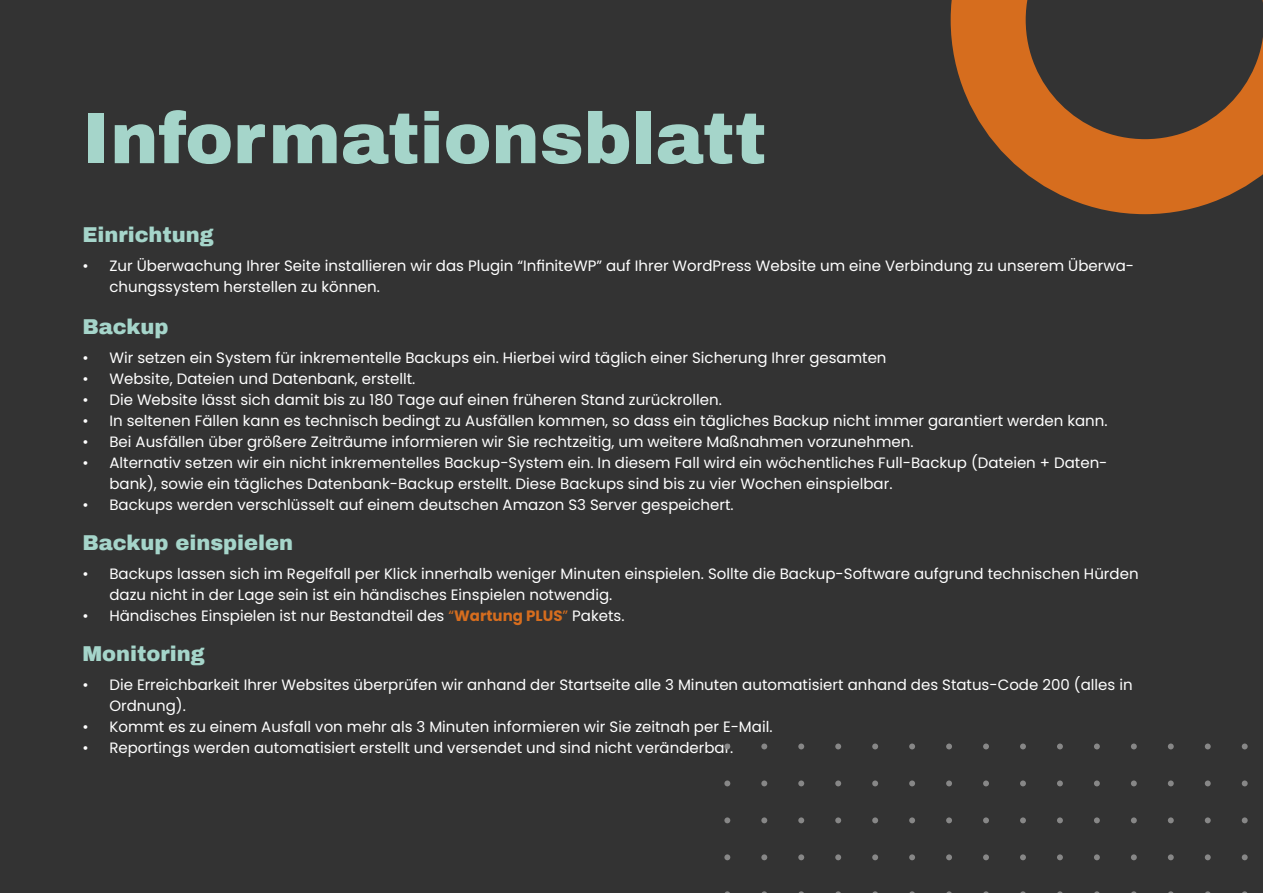
<style>
.page{position:relative;width:1263px;height:893px;background:#333}
.page>*{position:absolute;margin:0;border:0;box-sizing:border-box;transform-origin:0 0}
.t1{font:900 72px "Archivo";color:#a5d5ca}
.t2{font:900 21px "Archivo";color:#a5d5ca}
.t3{font:15px/21px "Poppins";color:#fff}
.s1{color:#d66d1e}
.s2{font-weight:700;color:#d66d1e}
</style>
<div class="page">
<svg style="left:951px;top:0;width:312px;height:214px"></svg>
<svg style="left:1242px;top:854px;width:6px;height:6px"></svg>
<svg style="left:1205px;top:854px;width:6px;height:6px"></svg>
<svg style="left:1168px;top:854px;width:6px;height:6px"></svg>
<svg style="left:1131px;top:854px;width:6px;height:6px"></svg>
<svg style="left:1094px;top:854px;width:6px;height:6px"></svg>
<svg style="left:1057px;top:854px;width:6px;height:6px"></svg>
<svg style="left:1020px;top:854px;width:6px;height:6px"></svg>
<svg style="left:983px;top:854px;width:6px;height:6px"></svg>
<svg style="left:946px;top:854px;width:6px;height:6px"></svg>
<svg style="left:909px;top:854px;width:6px;height:6px"></svg>
<svg style="left:872px;top:854px;width:6px;height:6px"></svg>
<svg style="left:835px;top:854px;width:6px;height:6px"></svg>
<svg style="left:798px;top:854px;width:6px;height:6px"></svg>
<svg style="left:761px;top:854px;width:6px;height:6px"></svg>
<svg style="left:724px;top:854px;width:6px;height:6px"></svg>
<svg style="left:1242px;top:817px;width:6px;height:6px"></svg>
<svg style="left:1205px;top:817px;width:6px;height:6px"></svg>
<svg style="left:1168px;top:817px;width:6px;height:6px"></svg>
<svg style="left:1131px;top:817px;width:6px;height:6px"></svg>
<svg style="left:1094px;top:817px;width:6px;height:6px"></svg>
<svg style="left:1057px;top:817px;width:6px;height:6px"></svg>
<svg style="left:1020px;top:817px;width:6px;height:6px"></svg>
<svg style="left:983px;top:817px;width:6px;height:6px"></svg>
<svg style="left:946px;top:817px;width:6px;height:6px"></svg>
<svg style="left:909px;top:817px;width:6px;height:6px"></svg>
<svg style="left:872px;top:817px;width:6px;height:6px"></svg>
<svg style="left:835px;top:817px;width:6px;height:6px"></svg>
<svg style="left:798px;top:817px;width:6px;height:6px"></svg>
<svg style="left:761px;top:817px;width:6px;height:6px"></svg>
<svg style="left:724px;top:817px;width:6px;height:6px"></svg>
<svg style="left:1242px;top:780px;width:6px;height:6px"></svg>
<svg style="left:1205px;top:780px;width:6px;height:6px"></svg>
<svg style="left:1168px;top:780px;width:6px;height:6px"></svg>
<svg style="left:1131px;top:780px;width:6px;height:6px"></svg>
<svg style="left:1094px;top:780px;width:6px;height:6px"></svg>
<svg style="left:1057px;top:780px;width:6px;height:6px"></svg>
<svg style="left:1020px;top:780px;width:6px;height:6px"></svg>
<svg style="left:983px;top:780px;width:6px;height:6px"></svg>
<svg style="left:946px;top:780px;width:6px;height:6px"></svg>
<svg style="left:909px;top:780px;width:6px;height:6px"></svg>
<svg style="left:872px;top:780px;width:6px;height:6px"></svg>
<svg style="left:835px;top:780px;width:6px;height:6px"></svg>
<svg style="left:798px;top:780px;width:6px;height:6px"></svg>
<svg style="left:761px;top:780px;width:6px;height:6px"></svg>
<svg style="left:724px;top:780px;width:6px;height:6px"></svg>
<svg style="left:1242px;top:743px;width:6px;height:6px"></svg>
<svg style="left:1205px;top:743px;width:6px;height:6px"></svg>
<svg style="left:1168px;top:743px;width:6px;height:6px"></svg>
<svg style="left:1131px;top:743px;width:6px;height:6px"></svg>
<svg style="left:1094px;top:743px;width:6px;height:6px"></svg>
<svg style="left:1057px;top:743px;width:6px;height:6px"></svg>
<svg style="left:1020px;top:743px;width:6px;height:6px"></svg>
<svg style="left:983px;top:743px;width:6px;height:6px"></svg>
<svg style="left:946px;top:743px;width:6px;height:6px"></svg>
<svg style="left:909px;top:743px;width:6px;height:6px"></svg>
<svg style="left:872px;top:743px;width:6px;height:6px"></svg>
<svg style="left:835px;top:743px;width:6px;height:6px"></svg>
<svg style="left:798px;top:743px;width:6px;height:6px"></svg>
<svg style="left:761px;top:743px;width:6px;height:6px"></svg>
<svg style="left:724px;top:743px;width:6px;height:6px"></svg>
<h1 class="t1" style="left:82px;top:110px;width:685px">Informationsblatt</h1>
<h2 class="t2" style="left:82px;top:226px;width:133px">Einrichtung</h2>
<p class="t3" style="left:109px;top:255px;width:1026px;text-indent:-27px">• Zur Überwachung Ihrer Seite installieren wir das Plugin “InfiniteWP” auf Ihrer WordPress Website um eine Verbindung zu unserem Überwa&shy;chungssystem herstellen zu können.</p>
<h2 class="t2" style="left:82px;top:318px;width:88px">Backup</h2>
<p class="t3" style="left:82px;top:347px;width:806px">• Wir setzen ein System für inkrementelle Backups ein. Hierbei wird täglich einer Sicherung Ihrer gesamten</p>
<p class="t3" style="left:82px;top:368px;width:334px">• Website, Dateien und Datenbank, erstellt.</p>
<p class="t3" style="left:82px;top:389px;width:641px">• Die Website lässt sich damit bis zu 180 Tage auf einen früheren Stand zurückrollen.</p>
<p class="t3" style="left:82px;top:410px;width:1027px">• In seltenen Fällen kann es technisch bedingt zu Ausfällen kommen, so dass ein tägliches Backup nicht immer garantiert werden kann.</p>
<p class="t3" style="left:82px;top:431px;width:833px">• Bei Ausfällen über größere Zeiträume informieren wir Sie rechtzeitig, um weitere Maßnahmen vorzunehmen.</p>
<p class="t3" style="left:109px;top:452px;width:1000px;text-indent:-27px">• Alternativ setzen wir ein nicht inkrementelles Backup-System ein. In diesem Fall wird ein wöchentliches Full-Backup (Dateien + Daten&shy;bank), sowie ein tägliches Datenbank-Backup erstellt. Diese Backups sind bis zu vier Wochen einspielbar.</p>
<p class="t3" style="left:82px;top:494px;width:653px">• Backups werden verschlüsselt auf einem deutschen Amazon S3 Server gespeichert.</p>
<h2 class="t2" style="left:82px;top:534px;width:212px">Backup einspielen</h2>
<p class="t3" style="left:109px;top:563px;width:1031px;text-indent:-27px">• Backups lassen sich im Regelfall per Klick innerhalb weniger Minuten einspielen. Sollte die Backup-Software aufgrund technischen Hürden dazu nicht in der Lage sein ist ein händisches Einspielen notwendig.</p>
<p class="t3" style="left:82px;top:605px;width:544px">• Händisches Einspielen ist nur Bestandteil des <span class="s1">“</span><span class="s2">Wartung PLUS</span><span class="s1">”</span> Pakets.</p>
<h2 class="t2" style="left:82px;top:646px;width:124px">Monitoring</h2>
<p class="t3" style="left:109px;top:675px;width:1025px;text-indent:-27px">• Die Erreichbarkeit Ihrer Websites überprüfen wir anhand der Startseite alle 3 Minuten automatisiert anhand des Status-Code 200 (alles in<br>Ordnung).</p>
<p class="t3" style="left:82px;top:717px;width:692px">• Kommt es zu einem Ausfall von mehr als 3 Minuten informieren wir Sie zeitnah per E-Mail.</p>
<p class="t3" style="left:82px;top:738px;width:652px">• Reportings werden automatisiert erstellt und versendet und sind nicht veränderbar.</p>
</div>
